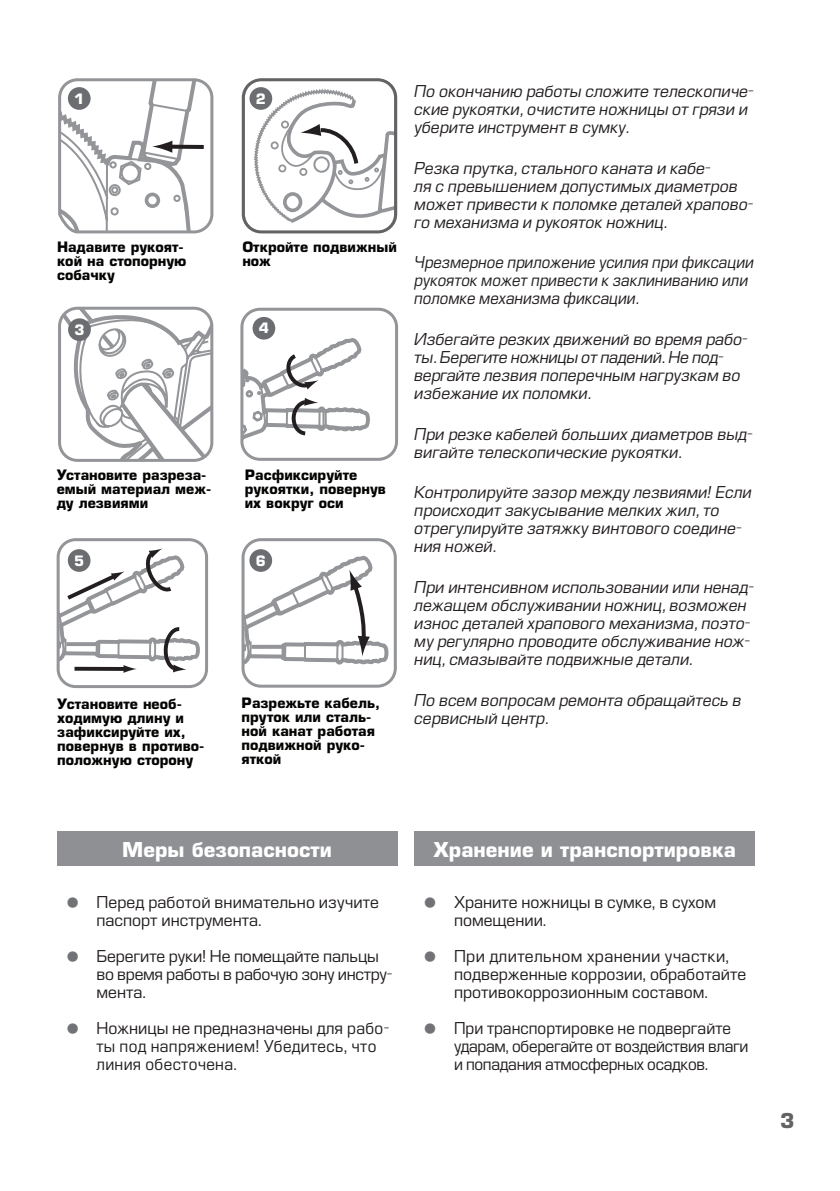
<style>
.page{position:relative;width:840px;height:1191px;background:#fff}
.page>*{position:absolute;margin:0;border:0;box-sizing:border-box;transform-origin:0 0}
.t1{font:700 20px "Europe";color:#fff}
.t2{font:700 20px "Europe";color:#636366}
.t3{font:italic 16px/18px "Europe";color:#231f20}
.t4{font:16px/18px "Europe";color:#231f20}
.t5{font:italic 16px/18px "Europe";color:#231f20;scale:.95 1}
.t6{font:16px/18px "Europe";letter-spacing:-.02em;color:#231f20}
.t7{font:16px/18px "Europe";letter-spacing:.02em;color:#231f20}
.t8{font:700 14px/14px "Europe";color:#040503}
.t9{font:700 14px "Europe";color:#fff}
.s1{font-size:48px;color:#727376}
</style>
<div class="page">
<div style="left:57px;top:831px;width:340px;height:35px;background:#8e9093"></div>
<div style="left:414px;top:831px;width:340px;height:35px;background:#8e9093"></div>
<div style="left:57px;top:538px;width:151px;height:150px;border:3px solid #939598;border-radius:17px"></div>
<svg style="left:59px;top:548px;width:140px;height:138px"></svg>
<div style="left:240px;top:308px;width:158px;height:153px;border:3px solid #939598;border-radius:18px"></div>
<svg style="left:242px;top:336px;width:129px;height:125px"></svg>
<div style="left:58px;top:78px;width:155px;height:155px;border:3px solid #939598;border-radius:18px"></div>
<svg style="left:60px;top:80px;width:152px;height:153px"></svg>
<div style="left:241px;top:538px;width:155px;height:149px;border:3px solid #939598;border-radius:18px"></div>
<svg style="left:243px;top:554px;width:147px;height:134px"></svg>
<div style="left:242px;top:78px;width:155px;height:155px;border:3px solid #636366;border-radius:18px"></div>
<svg style="left:252px;top:80px;width:143px;height:146px"></svg>
<svg style="left:62px;top:309px;width:150px;height:149px"></svg>
<div style="left:58px;top:307px;width:155px;height:155px;border:3px solid #939598;border-radius:18px"></div>
<div style="left:68px;top:87px;width:23px;height:23px;background:#6c6d70;border-radius:50%"></div>
<div style="left:249px;top:87px;width:23px;height:23px;background:#6c6d70;border-radius:50%"></div>
<div style="left:68px;top:318px;width:23px;height:23px;background:#6c6d70;border-radius:50%"></div>
<div style="left:252px;top:317px;width:23px;height:22px;background:#6c6d70;border-radius:50%"></div>
<div style="left:68px;top:549px;width:22px;height:23px;background:#6c6d70;border-radius:50%"></div>
<div style="left:249px;top:549px;width:23px;height:23px;background:#6c6d70;border-radius:50%"></div>
<p class="t9" style="left:74px;top:90px;width:12px">1</p>
<p class="t9" style="left:256px;top:90px;width:12px">2</p>
<p class="t8" style="left:57px;top:240px;width:131px">Надавите рукоят&shy;кой на стопорную собачку</p>
<p class="t8" style="left:242px;top:240px;width:156px">Откройте подвижный нож</p>
<p class="t9" style="left:74px;top:321px;width:12px">3</p>
<p class="t9" style="left:259px;top:320px;width:12px">4</p>
<p class="t8" style="left:57px;top:468px;width:156px">Установите разреза&shy;емый материал меж&shy;ду лезвиями</p>
<p class="t8" style="left:245px;top:468px;width:143px">Расфиксируйте рукоятки, повернув их вокруг оси</p>
<p class="t9" style="left:74px;top:552px;width:12px">5</p>
<p class="t9" style="left:256px;top:552px;width:12px">6</p>
<p class="t8" style="left:57px;top:696px;width:148px">Установите необ&shy;ходимую длину и зафиксируйте их, повернув в противо&shy;положную сторону</p>
<p class="t8" style="left:241px;top:695px;width:140px">Разрежьте кабель, пруток или сталь&shy;ной канат работая подвижной руко&shy;яткой</p>
<p class="t3" style="left:414px;top:82px;width:341px">По окончанию работы сложите телескопиче&shy;ские рукоятки, очистите ножницы от грязи и уберите инструмент в сумку.</p>
<p class="t3" style="left:414px;top:159px;width:340px">Резка прутка, стального каната и кабе-<br>ля с превышением допустимых диаметров может привести к поломке деталей храпово&shy;го механизма и рукояток ножниц.</p>
<p class="t5" style="left:414px;top:254px;width:359px">Чрезмерное приложение усилия при фиксации рукояток может привести к заклиниванию или поломке механизма фиксации.</p>
<p class="t3" style="left:414px;top:330px;width:335px">Избегайте резких движений во время рабо&shy;ты. Берегите ножницы от падений. Не под&shy;вергайте лезвия поперечным нагрузкам во избежание их поломки.</p>
<p class="t3" style="left:414px;top:425px;width:340px">При резке кабелей больших диаметров выд&shy;вигайте телескопические рукоятки.</p>
<p class="t3" style="left:414px;top:484px;width:339px">Контролируйте зазор между лезвиями! Если происходит закусывание мелких жил, то отрегулируйте затяжку винтового соедине&shy;ния ножей.</p>
<p class="t3" style="left:414px;top:578px;width:341px">При интенсивном использовании или ненад&shy;лежащем обслуживании ножниц, возможен износ деталей храпового механизма, поэто&shy;му регулярно проводите обслуживание нож&shy;ниц, смазывайте подвижные детали.</p>
<p class="t3" style="left:414px;top:691px;width:328px">По всем вопросам ремонта обращайтесь в сервисный центр.</p>
<p class="t1" style="left:122px;top:837px;width:211px">Меры безопасности</p>
<p class="t1" style="left:433px;top:837px;width:304px">Хранение и транспортировка</p>
<p class="t4" style="left:96px;top:893px;width:284px;text-indent:-40px"><span class="s1">•</span> Перед работой внимательно изучите паспорт инструмента.</p>
<p class="t4" style="left:96px;top:947px;width:296px;text-indent:-40px"><span class="s1">•</span> Берегите руки! Не помещайте пальцы во время работы в рабочую зону инстру&shy;мента.</p>
<p class="t7" style="left:96px;top:1019px;width:294px;text-indent:-40px"><span class="s1">•</span> Ножницы не предназначены для рабо&shy;ты под напряжением! Убедитесь, что линия обесточена.</p>
<p class="t4" style="left:454px;top:893px;width:263px;text-indent:-40px"><span class="s1">•</span> Храните ножницы в сумке, в сухом помещении.</p>
<p class="t4" style="left:454px;top:947px;width:293px;text-indent:-40px"><span class="s1">•</span> При длительном хранении участки, подверженные коррозии, обработайте противокоррозионным составом.</p>
<p class="t6" style="left:454px;top:1019px;width:296px;text-indent:-40px"><span class="s1">•</span> При транспортировке не подвергайте ударам, оберегайте от воздействия влаги и попадания атмосферных осадков.</p>
<p class="t2" style="left:779px;top:1108px;width:16px">3</p>
</div>
